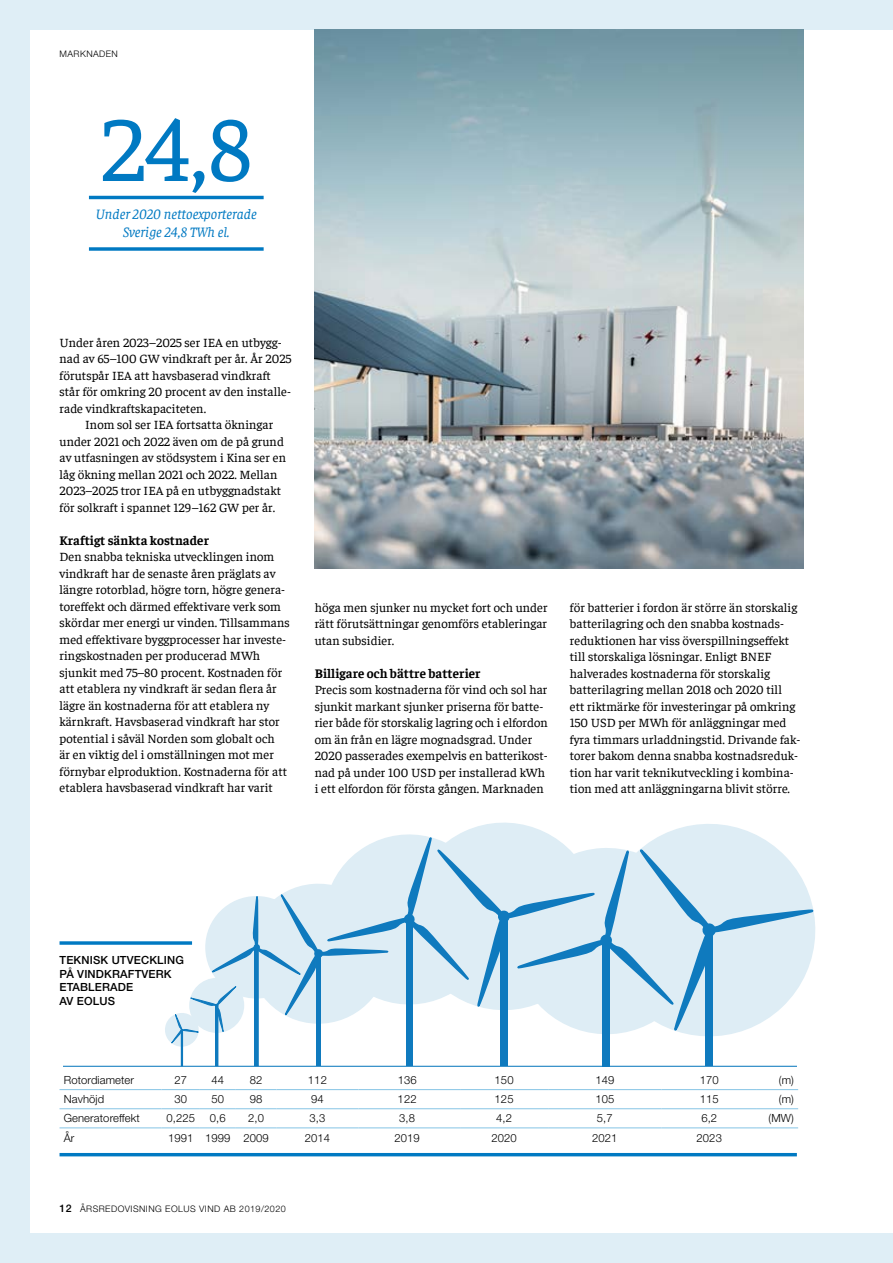
<style>
.page{position:relative;width:893px;height:1263px;background:#fff}
.page>*{position:absolute;margin:0;border:0;box-sizing:border-box;transform-origin:0 0}
.t1{font:93px "Faustina";color:#0079c2}
.t2{font:italic 14.25px/18.8px "Faustina";letter-spacing:.005em;color:#0079c2;text-align:center}
.t3{font:700 13.05px "Faustina";letter-spacing:.005em;color:#000}
.t4{font:12.75px/16.5px "Faustina";letter-spacing:.005em;color:#000}
.t5{font:300 11.25px "Helvetica Neue LT Std";letter-spacing:.01em;color:#000}
.t6{font:500 11.25px/13.5px "Helvetica Neue LT Std";letter-spacing:.015em;color:#000}
.t7{font:300 9px "Helvetica Neue LT Std";letter-spacing:.05em;color:#000}
.s1{font-weight:500;font-size:10.5px}
</style>
<div class="page">
<div style="left:30px;top:0;width:863px;height:30px;background:#dfeef6"></div>
<div style="left:30px;top:1233px;width:863px;height:30px;background:#dfeef6"></div>
<div style="left:0;top:0;width:30px;height:1263px;background:#dfeef6"></div>
<div style="left:316px;top:954px;width:5px;height:112px;background:#0f7abe"></div>
<div style="left:603px;top:939px;width:7px;height:127px;background:#0f7abe"></div>
<div style="left:406px;top:919px;width:6px;height:147px;background:#0f7abe"></div>
<div style="left:501px;top:916px;width:7px;height:150px;background:#0f7abe"></div>
<div style="left:705px;top:929px;width:7px;height:137px;background:#0f7abe"></div>
<hr style="left:63px;top:1066px;width:737px;height:1px;background:#0f7abe">
<hr style="left:255px;top:948px;width:3px;height:118px;background:#0f7abe">
<div style="left:254px;top:947px;width:5px;height:119px;border:1px solid #0f7abe"></div>
<div style="left:216px;top:1005px;width:2px;height:61px;border:1px solid #0f7abe"></div>
<svg style="left:165px;top:822px;width:650px;height:227px"></svg>
<div style="left:181px;top:1030px;width:2px;height:36px;border:1px solid #0f7abe"></div>
<hr style="left:892px;top:0;width:1px;height:617px;background:#dfeef6">
<svg style="left:60px;top:941px;width:132px;height:4px"></svg>
<hr style="left:60px;top:1153px;width:737px;height:3px;background:#0079c2">
<hr style="left:60px;top:1089px;width:102px;height:1px;background:#85c4e5">
<hr style="left:162px;top:1089px;width:38px;height:1px;background:#85c4e5">
<hr style="left:200px;top:1089px;width:36px;height:1px;background:#85c4e5">
<hr style="left:236px;top:1089px;width:40px;height:1px;background:#85c4e5">
<hr style="left:276px;top:1089px;width:82px;height:1px;background:#85c4e5">
<hr style="left:358px;top:1089px;width:102px;height:1px;background:#85c4e5">
<hr style="left:460px;top:1089px;width:88px;height:1px;background:#85c4e5">
<hr style="left:548px;top:1089px;width:114px;height:1px;background:#85c4e5">
<hr style="left:662px;top:1089px;width:95px;height:1px;background:#85c4e5">
<hr style="left:757px;top:1089px;width:41px;height:1px;background:#85c4e5">
<hr style="left:60px;top:1108px;width:102px;height:1px;background:#85c4e5">
<hr style="left:162px;top:1108px;width:38px;height:1px;background:#85c4e5">
<hr style="left:200px;top:1108px;width:36px;height:1px;background:#85c4e5">
<hr style="left:236px;top:1108px;width:40px;height:1px;background:#85c4e5">
<hr style="left:276px;top:1108px;width:82px;height:1px;background:#85c4e5">
<hr style="left:358px;top:1108px;width:102px;height:1px;background:#85c4e5">
<hr style="left:460px;top:1108px;width:88px;height:1px;background:#85c4e5">
<hr style="left:548px;top:1108px;width:114px;height:1px;background:#85c4e5">
<hr style="left:662px;top:1108px;width:95px;height:1px;background:#85c4e5">
<hr style="left:757px;top:1108px;width:41px;height:1px;background:#85c4e5">
<hr style="left:60px;top:1127px;width:102px;height:1px;background:#85c4e5">
<hr style="left:162px;top:1127px;width:38px;height:1px;background:#85c4e5">
<hr style="left:200px;top:1127px;width:36px;height:1px;background:#85c4e5">
<hr style="left:236px;top:1127px;width:40px;height:1px;background:#85c4e5">
<hr style="left:276px;top:1127px;width:82px;height:1px;background:#85c4e5">
<hr style="left:358px;top:1127px;width:102px;height:1px;background:#85c4e5">
<hr style="left:460px;top:1127px;width:88px;height:1px;background:#85c4e5">
<hr style="left:548px;top:1127px;width:114px;height:1px;background:#85c4e5">
<hr style="left:662px;top:1127px;width:95px;height:1px;background:#85c4e5">
<hr style="left:757px;top:1127px;width:41px;height:1px;background:#85c4e5">
<img style="left:315px;top:30px;width:489px;height:538px">
<div style="left:797px;top:1061px;width:10px;height:8px;background:#fff"></div>
<svg style="left:89px;top:247px;width:175px;height:4px"></svg>
<hr style="left:89px;top:196px;width:175px;height:3px;background:#0079c2">
<p class="t7" style="left:60px;top:49px;width:60px">MARKNADEN</p>
<h1 class="t1" style="left:100px;top:87px;width:153px">24,8</h1>
<p class="t2" style="left:96px;top:203px;width:162px">Under 2020 nettoexporterade<br>Sverige 24,8 TWh el.</p>
<p class="t4" style="left:60px;top:333px;width:233px">Under åren 2023–2025 ser IEA en utbygg&shy;nad av 65–100 GW vindkraft per år. År 2025 förutspår IEA att havsbaserad vindkraft står för omkring 20 procent av den installe&shy;rade vindkraftskapaciteten.</p>
<p class="t4" style="left:60px;top:416px;width:228px;text-indent:26px">Inom sol ser IEA fortsatta ökningar under 2021 och 2022 även om de på grund av utfasningen av stödsystem i Kina ser en låg ökning mellan 2021 och 2022. Mellan 2023–2025 tror IEA på en utbyggnadstakt för solkraft i spannet 129–162 GW per år.</p>
<p class="t3" style="left:60px;top:531px;width:151px">Kraftigt sänkta kostnader</p>
<p class="t4" style="left:60px;top:548px;width:232px">Den snabba tekniska utvecklingen inom vindkraft har de senaste åren präglats av längre rotorblad, högre torn, högre genera&shy;toreffekt och därmed effektivare verk som skördar mer energi ur vinden. Tillsammans med effektivare byggprocesser har investe&shy;ringskostnaden per producerad MWh sjunkit med 75–80 procent. Kostnaden för att etablera ny vindkraft är sedan flera år lägre än kostnaderna för att etablera ny kärnkraft. Havsbaserad vindkraft har stor potential i såväl Norden som globalt och<br>är en viktig del i omställningen mot mer förnybar elproduktion. Kostnaderna för att etablera havsbaserad vindkraft har varit</p>
<p class="t4" style="left:315px;top:598px;width:234px;text-align:justify">höga men sjunker nu mycket fort och under rätt förutsättningar genomförs etableringar utan subsidier.</p>
<p class="t3" style="left:315px;top:664px;width:167px">Billigare och bättre batterier</p>
<p class="t4" style="left:315px;top:681px;width:235px">Precis som kostnaderna för vind och sol har sjunkit markant sjunker priserna för batte&shy;rier både för storskalig lagring och i elfordon om än från en lägre mognadsgrad. Under 2020 passerades exempelvis en batterikost&shy;nad på under 100 USD per installerad kWh i ett elfordon för första gången. Marknaden</p>
<p class="t4" style="left:570px;top:598px;width:232px">för batterier i fordon är större än storskalig batterilagring och den snabba kostnads&shy;reduktionen har viss överspillningseffekt till storskaliga lösningar. Enligt BNEF halverades kostnaderna för storskalig batterilagring mellan 2018 och 2020 till<br>ett riktmärke för investeringar på omkring 150 USD per MWh för anläggningar med fyra timmars urladdningstid. Drivande fak&shy;torer bakom denna snabba kostnadsreduk&shy;tion har varit teknikutveckling i kombina&shy;tion med att anläggningarna blivit större.</p>
<p class="t6" style="left:59px;top:953px;width:126px">TEKNISK UTVECKLING<br>PÅ VINDKRAFTVERK<br>ETABLERADE<br>AV EOLUS</p>
<p class="t5" style="left:64px;top:1073px;width:72px">Rotordiameter</p>
<p class="t5" style="left:174px;top:1073px;width:14px">27</p>
<p class="t5" style="left:212px;top:1073px;width:14px">44</p>
<p class="t5" style="left:250px;top:1073px;width:14px">82</p>
<p class="t5" style="left:308px;top:1073px;width:20px">112</p>
<p class="t5" style="left:398px;top:1073px;width:20px">136</p>
<p class="t5" style="left:495px;top:1073px;width:20px">150</p>
<p class="t5" style="left:595px;top:1073px;width:20px">149</p>
<p class="t5" style="left:700px;top:1073px;width:20px">170</p>
<p class="t5" style="left:779px;top:1073px;width:17px">(m)</p>
<p class="t5" style="left:64px;top:1092px;width:42px">Navhöjd</p>
<p class="t5" style="left:174px;top:1092px;width:14px">30</p>
<p class="t5" style="left:211px;top:1092px;width:14px">50</p>
<p class="t5" style="left:250px;top:1092px;width:14px">98</p>
<p class="t5" style="left:311px;top:1092px;width:14px">94</p>
<p class="t5" style="left:398px;top:1092px;width:20px">122</p>
<p class="t5" style="left:495px;top:1092px;width:20px">125</p>
<p class="t5" style="left:595px;top:1092px;width:20px">105</p>
<p class="t5" style="left:700px;top:1092px;width:20px">115</p>
<p class="t5" style="left:779px;top:1092px;width:17px">(m)</p>
<p class="t5" style="left:64px;top:1111px;width:78px">Generatoreffekt</p>
<p class="t5" style="left:166px;top:1111px;width:30px">0,225</p>
<p class="t5" style="left:210px;top:1111px;width:17px">0,6</p>
<p class="t5" style="left:248px;top:1111px;width:17px">2,0</p>
<p class="t5" style="left:309px;top:1111px;width:17px">3,3</p>
<p class="t5" style="left:399px;top:1111px;width:17px">3,8</p>
<p class="t5" style="left:496px;top:1111px;width:17px">4,2</p>
<p class="t5" style="left:597px;top:1111px;width:17px">5,7</p>
<p class="t5" style="left:701px;top:1111px;width:17px">6,2</p>
<p class="t5" style="left:768px;top:1111px;width:27px">(MW)</p>
<p class="t5" style="left:64px;top:1131px;width:12px">År</p>
<p class="t5" style="left:168px;top:1131px;width:102px">1991 1999 2009</p>
<p class="t5" style="left:305px;top:1131px;width:27px">2014</p>
<p class="t5" style="left:394px;top:1131px;width:27px">2019</p>
<p class="t5" style="left:491px;top:1131px;width:27px">2020</p>
<p class="t5" style="left:592px;top:1131px;width:27px">2021</p>
<p class="t5" style="left:697px;top:1131px;width:27px">2023</p>
<p class="t7" style="left:60px;top:1203px;width:228px"><span class="s1">12</span> ÅRSREDOVISNING EOLUS VIND AB 2019/2020</p>
</div>
